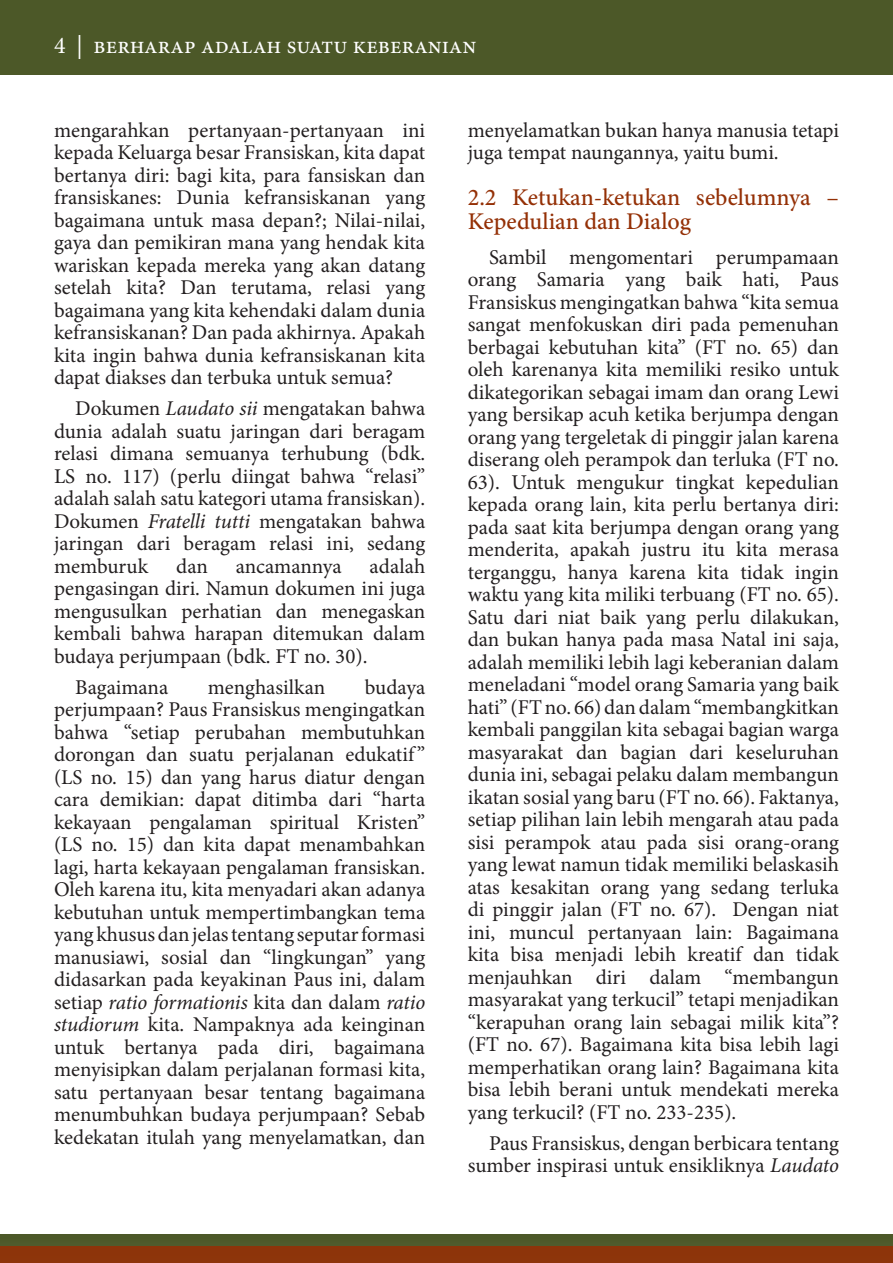
<style>
.page{position:relative;width:893px;height:1263px;background:#fff}
.page>*{position:absolute;margin:0;border:0;box-sizing:border-box;transform-origin:0 0}
.Natale2020_Subheader{font:500 24px/24px "Minion Pro";color:#943006}
.t1{font:24px "Minion Pro";color:#fff}
.Natale2020_Paragraph{font:21px/22.5px "Minion Pro";color:#231f20;text-align:justify}
.s1{font-style:italic}
</style>
<div class="page">
<div style="left:0;top:1235px;width:893px;height:28px;background:#4c5828"></div>
<div style="left:0;top:1246px;width:893px;height:17px;background:#8d340a"></div>
<div style="left:0;top:0;width:893px;height:74px;background:#4c5828"></div>
<p class="t1" style="left:54px;top:29px;width:424px">4 | berharap adalah suatu keberanian</p>
<p class="Natale2020_Paragraph" style="left:54px;top:119px;width:373px">mengarahkan pertanyaan-pertanyaan ini kepada Keluarga besar Fransiskan, kita dapat bertanya diri: bagi kita, para fansiskan dan fransiskanes: Dunia kefransiskanan yang bagaimana untuk masa depan?; Nilai-nilai, gaya dan pemikiran mana yang hendak kita wariskan kepada mereka yang akan datang setelah kita? Dan terutama, relasi yang bagaimana yang kita kehendaki dalam dunia kefransiskanan? Dan pada akhirnya. Apakah kita ingin bahwa dunia kefransiskanan kita dapat diakses dan terbuka untuk semua?</p>
<p class="Natale2020_Paragraph" style="left:54px;top:397px;width:373px;text-indent:21px">Dokumen <span class="s1">Laudato sii</span> mengatakan bahwa dunia adalah suatu jaringan dari beragam relasi dimana semuanya terhubung (bdk.<br>LS no. 117) (perlu diingat bahwa “relasi” adalah salah satu kategori utama fransiskan).<br>Dokumen <span class="s1">Fratelli tutti</span> mengatakan bahwa jaringan dari beragam relasi ini, sedang memburuk</p>
<p class="Natale2020_Paragraph" style="left:54px;top:555px;width:373px;text-indent:316px">adalah pengasingan diri. Namun dokumen ini juga mengusulkan perhatian dan menegaskan kembali bahwa harapan ditemukan dalam budaya perjumpaan (bdk. FT no. 30).</p>
<p class="Natale2020_Paragraph" style="left:75px;top:676px;width:94px">Bagaimana</p>
<p class="Natale2020_Paragraph" style="left:208px;top:676px;width:119px">menghasilkan</p>
<p class="Natale2020_Paragraph" style="left:176px;top:555px;width:33px">dan</p>
<p class="Natale2020_Paragraph" style="left:236px;top:555px;width:107px">ancamannya</p>
<p class="Natale2020_Paragraph" style="left:54px;top:676px;width:373px;text-indent:311px">budaya perjumpaan? Paus Fransiskus mengingatkan bahwa “setiap perubahan membutuhkan dorongan dan suatu perjalanan edukatif” (LS no. 15) dan yang harus diatur dengan cara demikian: dapat ditimba dari “harta kekayaan pengalaman spiritual Kristen” (LS no. 15) dan kita dapat menambahkan lagi, harta kekayaan pengalaman fransiskan.<br>Oleh karena itu, kita menyadari akan adanya kebutuhan untuk mempertimbangkan tema yang khusus dan jelas tentang seputar formasi manusiawi, sosial dan “lingkungan” yang didasarkan pada keyakinan Paus ini, dalam setiap <span class="s1">ratio formationis</span> kita dan dalam <span class="s1">ratio studiorum</span> kita. Nampaknya ada keinginan untuk bertanya pada diri, bagaimana menyisipkan dalam perjalanan formasi kita, satu pertanyaan besar tentang bagaimana menumbuhkan budaya perjumpaan? Sebab kedekatan itulah yang menyelamatkan, dan</p>
<p class="Natale2020_Paragraph" style="left:468px;top:119px;width:373px">menyelamatkan bukan hanya manusia tetapi juga tempat naungannya, yaitu bumi.</p>
<p class="Natale2020_Subheader" style="left:468px;top:185px;width:373px">2.2 Ketukan-ketukan sebelumnya –<br>Kepedulian dan Dialog</p>
<p class="Natale2020_Paragraph" style="left:468px;top:246px;width:373px;text-indent:21px">Sambil mengomentari perumpamaan orang Samaria yang baik hati, Paus Fransiskus mengingatkan bahwa “kita semua sangat menfokuskan diri pada pemenuhan berbagai kebutuhan kita” (FT no. 65) dan oleh karenanya kita memiliki resiko untuk dikategorikan sebagai imam dan orang Lewi yang bersikap acuh ketika berjumpa dengan orang yang tergeletak di pinggir jalan karena diserang oleh perampok dan terluka (FT no.<br>63). Untuk mengukur tingkat kepedulian kepada orang lain, kita perlu bertanya diri: pada saat kita berjumpa dengan orang yang menderita, apakah justru itu kita merasa terganggu, hanya karena kita tidak ingin waktu yang kita miliki terbuang (FT no. 65).<br>Satu dari niat baik yang perlu dilakukan, dan bukan hanya pada masa Natal ini saja, adalah memiliki lebih lagi keberanian dalam meneladani “model orang Samaria yang baik hati” (FT no. 66) dan dalam “membangkitkan kembali panggilan kita sebagai bagian warga masyarakat dan bagian dari keseluruhan dunia ini, sebagai pelaku dalam membangun ikatan sosial yang baru (FT no. 66). Faktanya, setiap pilihan lain lebih mengarah atau pada sisi perampok atau pada sisi orang-orang yang lewat namun tidak memiliki belaskasih atas kesakitan orang yang sedang terluka di pinggir jalan (FT no. 67). Dengan niat ini, muncul pertanyaan lain: Bagaimana kita bisa menjadi lebih kreatif dan tidak menjauhkan diri dalam “membangun masyarakat yang terkucil” tetapi menjadikan “kerapuhan orang lain sebagai milik kita”? (FT no. 67). Bagaimana kita bisa lebih lagi memperhatikan orang lain? Bagaimana kita bisa lebih berani untuk mendekati mereka yang terkucil? (FT no. 233-235).</p>
<p class="Natale2020_Paragraph" style="left:468px;top:1132px;width:373px;text-align:right">Paus Fransiskus, dengan berbicara tentang sumber inspirasi untuk ensikliknya <span class="s1">Laudato</span></p>
</div>
